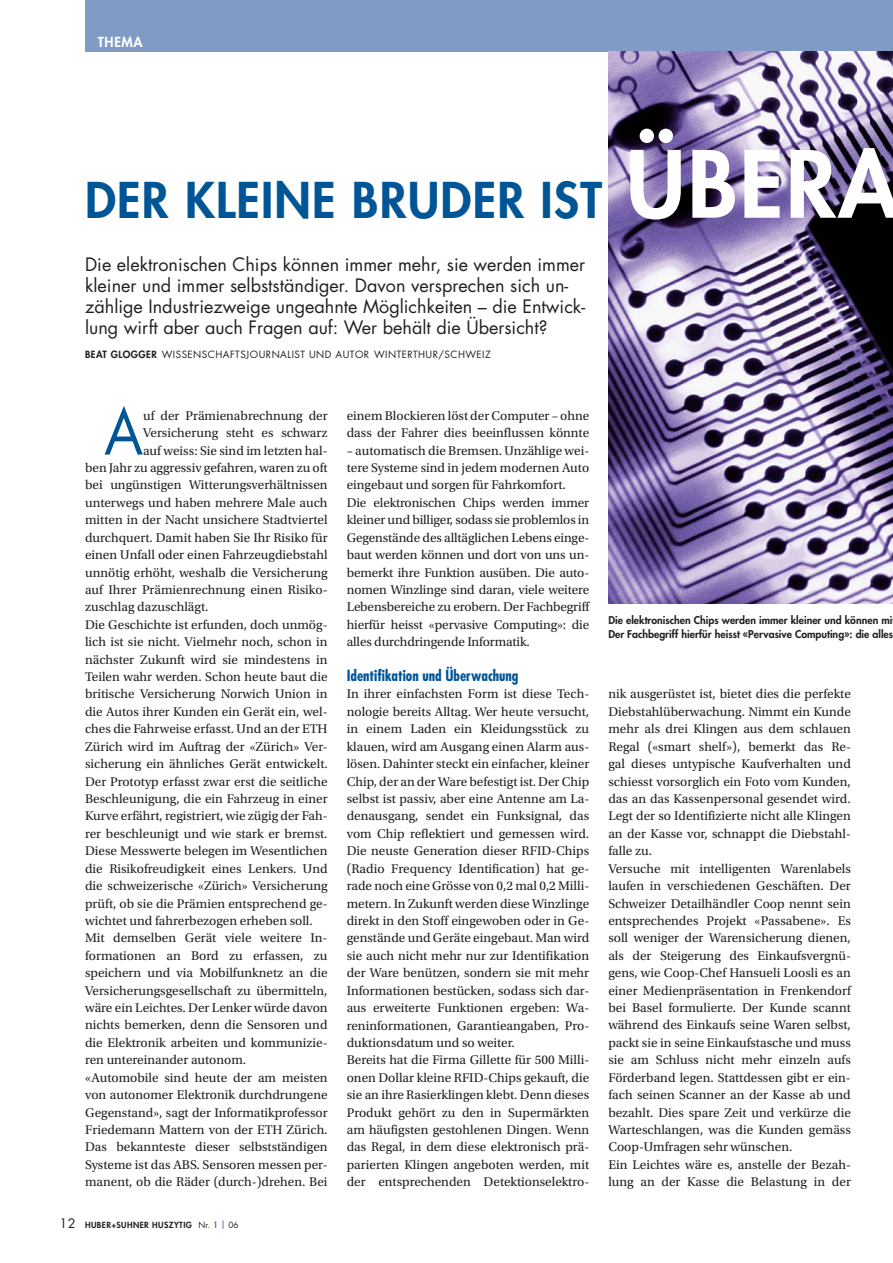
<style>
.page{position:relative;width:893px;height:1263px;background:#fff}
.page>*{position:absolute;margin:0;border:0;box-sizing:border-box;transform-origin:0 0}
.t1{font:61.8px "Futura Std";color:#005596;scale:.9 1}
.t2{font:800 48px "Futura Std";letter-spacing:.025em;color:#005596}
.t3{font:18px/21px "Futura Std";color:#231f20}
.t4{font:700 condensed 15px "Futura Std";color:#005596}
.t5{font:800 13.5px "Futura Std";letter-spacing:.05em;color:#fff}
.t6{font:13.35px/17.4px "Utopia Std";color:#231f20}
.t7{font:800 10.5px/13.8px "Futura Std";color:#231f20}
.t8{font:9.75px "Futura Std";letter-spacing:.05em;color:#231f20}
.t9{font:800 8.25px "Futura Std";letter-spacing:.05em;color:#231f20}
.s1{font-size:90px;color:#fff}
.s2{font-weight:800}
.s3{font-weight:400;font-size:12.75px}
.s4{font-weight:400}
.s5{font-weight:400;color:#005596}
</style>
<div class="page">
<div style="left:85px;top:0;width:807px;height:51px;background:#7f9bc6"></div>
<img style="left:608px;top:51px;width:284px;height:553px">
<p class="t5" style="left:98px;top:36px;width:46px">THEMA</p>
<h2 class="t2" style="left:85px;top:178px;width:815px">DER KLEINE BRUDER IST <span class="s1">ÜBERA</span></h2>
<p class="t3" style="left:85px;top:255px;width:501px">Die elektronischen Chips können immer mehr, sie werden immer kleiner und immer selbstständiger. Davon versprechen sich un&shy;zählige Industriezweige ungeahnte Möglichkeiten – die Entwick&shy;lung wirft aber auch Fragen auf: Wer behält die Übersicht?</p>
<p class="t8" style="left:85px;top:350px;width:407px"><span class="s2">BEAT GLOGGER</span> WISSENSCHAFTSJOURNALIST UND AUTOR WINTERTHUR/SCHWEIZ</p>
<h1 class="t1" style="left:104px;top:403px;width:45px">A</h1>
<p class="t6" style="left:143px;top:408px;width:186px">uf der Prämienabrechnung der</p>
<p class="t6" style="left:143px;top:425px;width:186px">Versicherung steht es schwarz</p>
<p class="t6" style="left:143px;top:443px;width:186px">auf weiss: Sie sind im letzten hal-</p>
<p class="t6" style="left:85px;top:460px;width:244px">ben Jahr zu aggressiv gefahren, waren zu oft</p>
<p class="t6" style="left:85px;top:478px;width:244px">bei ungünstigen Witterungsverhältnissen</p>
<p class="t6" style="left:85px;top:495px;width:244px">unterwegs und haben mehrere Male auch</p>
<p class="t6" style="left:85px;top:512px;width:244px">mitten in der Nacht unsichere Stadtviertel</p>
<p class="t6" style="left:85px;top:530px;width:244px">durchquert. Damit haben Sie Ihr Risiko für</p>
<p class="t6" style="left:85px;top:547px;width:244px">einen Unfall oder einen Fahrzeugdiebstahl</p>
<p class="t6" style="left:85px;top:565px;width:244px">unnötig erhöht, weshalb die Versicherung</p>
<p class="t6" style="left:85px;top:582px;width:244px">auf Ihrer Prämienrechnung einen Risiko-</p>
<p class="t6" style="left:85px;top:600px;width:125px">zuschlag dazuschlägt.</p>
<p class="t6" style="left:85px;top:617px;width:244px">Die Geschichte ist erfunden, doch unmög-</p>
<p class="t6" style="left:85px;top:634px;width:244px">lich ist sie nicht. Vielmehr noch, schon in</p>
<p class="t6" style="left:85px;top:652px;width:244px">nächster Zukunft wird sie mindestens in</p>
<p class="t6" style="left:85px;top:669px;width:244px">Teilen wahr werden. Schon heute baut die</p>
<p class="t6" style="left:85px;top:687px;width:244px">britische Versicherung Norwich Union in</p>
<p class="t6" style="left:85px;top:704px;width:244px">die Autos ihrer Kunden ein Gerät ein, wel-</p>
<p class="t6" style="left:85px;top:722px;width:244px">ches die Fahrweise erfasst. Und an der ETH</p>
<p class="t6" style="left:85px;top:739px;width:244px">Zürich wird im Auftrag der «Zürich» Ver-</p>
<p class="t6" style="left:85px;top:756px;width:244px">sicherung ein ähnliches Gerät entwickelt.</p>
<p class="t6" style="left:85px;top:774px;width:244px">Der Prototyp erfasst zwar erst die seitliche</p>
<p class="t6" style="left:85px;top:791px;width:244px">Beschleunigung, die ein Fahrzeug in einer</p>
<p class="t6" style="left:85px;top:809px;width:244px">Kurve erfährt, registriert, wie zügig der Fah-</p>
<p class="t6" style="left:85px;top:826px;width:244px">rer beschleunigt und wie stark er bremst.</p>
<p class="t6" style="left:85px;top:843px;width:244px">Diese Messwerte belegen im Wesentlichen</p>
<p class="t6" style="left:85px;top:861px;width:244px">die Risikofreudigkeit eines Lenkers. Und</p>
<p class="t6" style="left:85px;top:878px;width:244px">die schweizerische «Zürich» Versicherung</p>
<p class="t6" style="left:85px;top:896px;width:244px">prüft, ob sie die Prämien entsprechend ge-</p>
<p class="t6" style="left:85px;top:913px;width:229px">wichtet und fahrerbezogen erheben soll.</p>
<p class="t6" style="left:85px;top:931px;width:244px">Mit demselben Gerät viele weitere In-</p>
<p class="t6" style="left:85px;top:948px;width:244px">formationen an Bord zu erfassen, zu</p>
<p class="t6" style="left:85px;top:965px;width:244px">speichern und via Mobilfunknetz an die</p>
<p class="t6" style="left:85px;top:983px;width:244px">Versicherungsgesellschaft zu übermitteln,</p>
<p class="t6" style="left:85px;top:1000px;width:244px">wäre ein Leichtes. Der Lenker würde davon</p>
<p class="t6" style="left:85px;top:1018px;width:244px">nichts bemerken, denn die Sensoren und</p>
<p class="t6" style="left:85px;top:1035px;width:244px">die Elektronik arbeiten und kommunizie-</p>
<p class="t6" style="left:85px;top:1053px;width:163px">ren untereinander autonom.</p>
<p class="t6" style="left:85px;top:1070px;width:244px">«Automobile sind heute der am meisten</p>
<p class="t6" style="left:85px;top:1087px;width:244px">von autonomer Elektronik durchdrungene</p>
<p class="t6" style="left:85px;top:1105px;width:244px">Gegenstand», sagt der Informatikprofessor</p>
<p class="t6" style="left:85px;top:1122px;width:244px">Friedemann Mattern von der ETH Zürich.</p>
<p class="t6" style="left:85px;top:1140px;width:244px">Das bekannteste dieser selbstständigen</p>
<p class="t6" style="left:85px;top:1157px;width:244px">Systeme ist das ABS. Sensoren messen per-</p>
<p class="t6" style="left:85px;top:1174px;width:244px">manent, ob die Räder (durch-)drehen. Bei</p>
<p class="t9" style="left:60px;top:1221px;width:180px"><span class="s3">12</span> HUBER+SUHNER HUSZYTIG <span class="s4">Nr. 1</span> <span class="s5">|</span> <span class="s4">06</span></p>
<p class="t6" style="left:347px;top:408px;width:244px">einem Blockieren löst der Computer – ohne dass der Fahrer dies beeinflussen könnte</p>
<p class="t6" style="left:347px;top:443px;width:244px">– automatisch die Bremsen. Unzählige wei&shy;tere Systeme sind in jedem modernen Auto eingebaut und sorgen für Fahrkomfort.<br>Die elektronischen Chips werden immer kleiner und billiger, sodass sie problemlos in Gegenstände des alltäglichen Lebens einge&shy;baut werden können und dort von uns un&shy;bemerkt ihre Funktion ausüben. Die auto&shy;nomen Winzlinge sind daran, viele weitere Lebensbereiche zu erobern. Der Fachbegriff hierfür heisst «pervasive Computing»: die alles durchdringende Informatik.</p>
<p class="t4" style="left:347px;top:669px;width:173px">Identifikation und Überwachung</p>
<p class="t6" style="left:347px;top:687px;width:244px">In ihrer einfachsten Form ist diese Tech&shy;nologie bereits Alltag. Wer heute versucht, in einem Laden ein Kleidungsstück zu klauen, wird am Ausgang einen Alarm aus&shy;lösen. Dahinter steckt ein einfacher, kleiner Chip, der an der Ware befestigt ist. Der Chip selbst ist passiv, aber eine Antenne am La&shy;denausgang, sendet ein Funksignal, das vom Chip reflektiert und gemessen wird.<br>Die neuste Generation dieser RFID-Chips (Radio Frequency Identification) hat ge&shy;rade noch eine Grösse von 0,2 mal 0,2 Milli&shy;metern. In Zukunft werden diese Winzlinge direkt in den Stoff eingewoben oder in Ge&shy;genstände und Geräte eingebaut. Man wird sie auch nicht mehr nur zur Identifikation der Ware benützen, sondern sie mit mehr Informationen bestücken, sodass sich dar&shy;aus erweiterte Funktionen ergeben: Wa&shy;reninformationen, Garantieangaben, Pro&shy;duktionsdatum und so weiter.<br>Bereits hat die Firma Gillette für 500 Milli&shy;onen Dollar kleine RFID-Chips gekauft, die sie an ihre Rasierklingen klebt. Denn dieses Produkt gehört zu den in Supermärkten am häufigsten gestohlenen Dingen. Wenn das Regal, in dem diese elektronisch prä&shy;parierten Klingen angeboten werden, mit der entsprechenden Detektionselektro-</p>
<p class="t6" style="left:608px;top:687px;width:244px">nik ausgerüstet ist, bietet dies die perfekte Diebstahlüberwachung. Nimmt ein Kunde mehr als drei Klingen aus dem schlauen Regal («smart shelf»), bemerkt das Re&shy;gal dieses untypische Kaufverhalten und schiesst vorsorglich ein Foto vom Kunden, das an das Kassenpersonal gesendet wird.<br>Legt der so Identifizierte nicht alle Klingen an der Kasse vor, schnappt die Diebstahl&shy;falle zu.<br>Versuche mit intelligenten Warenlabels laufen in verschiedenen Geschäften. Der Schweizer Detailhändler Coop nennt sein entsprechendes Projekt «Passabene». Es soll weniger der Warensicherung dienen, als der Steigerung des Einkaufsvergnü&shy;gens, wie Coop-Chef Hansueli Loosli es an einer Medienpräsentation in Frenkendorf bei Basel formulierte. Der Kunde scannt während des Einkaufs seine Waren selbst, packt sie in seine Einkaufstasche und muss sie am Schluss nicht mehr einzeln aufs Förderband legen. Stattdessen gibt er ein&shy;fach seinen Scanner an der Kasse ab und bezahlt. Dies spare Zeit und verkürze die Warteschlangen, was die Kunden gemäss Coop-Umfragen sehr wünschen.<br>Ein Leichtes wäre es, anstelle der Bezah&shy;lung an der Kasse die Belastung in der</p>
<p class="t7" style="left:608px;top:614px;width:286px">Die elektronischen Chips werden immer kleiner und können mi<br>Der Fachbegriff hierfür heisst «Pervasive Computing»: die alles</p>
</div>
